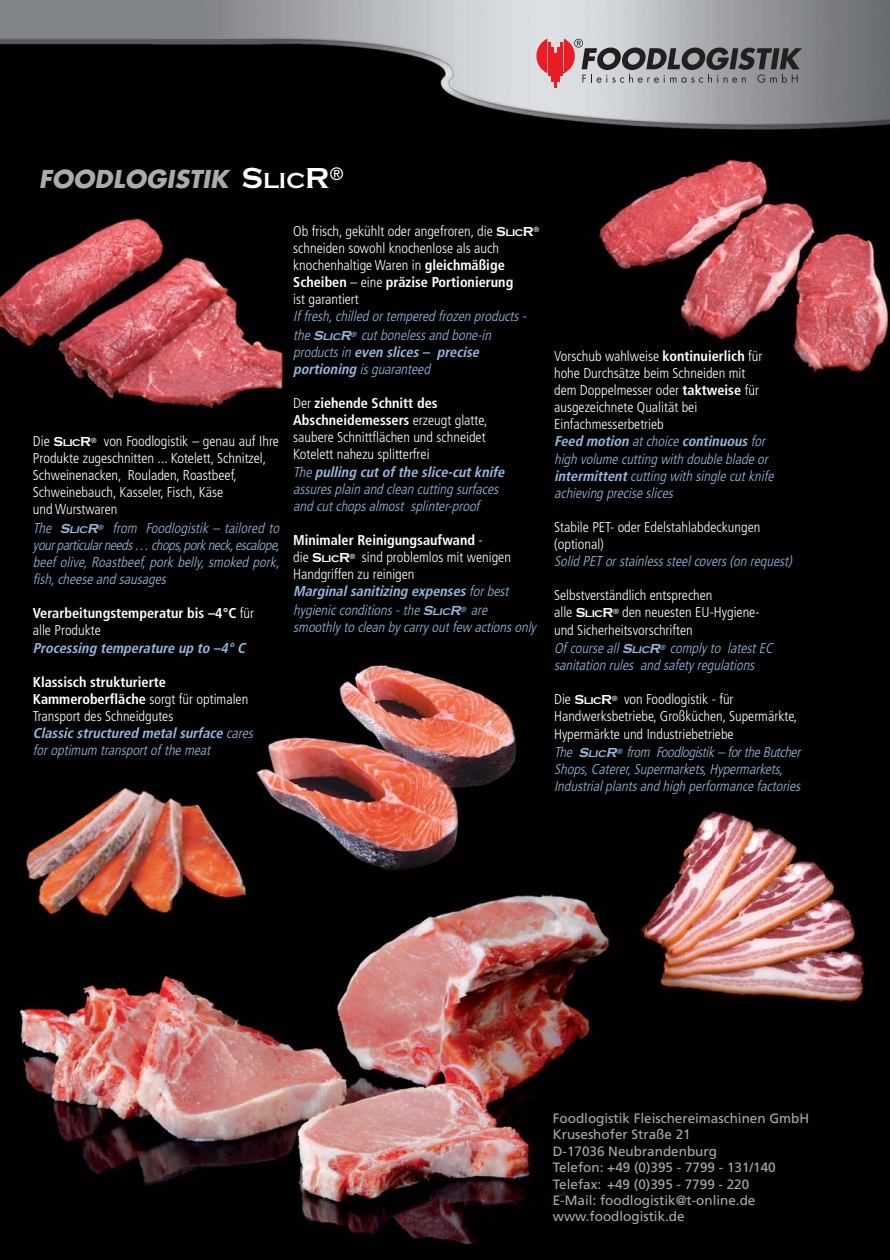
<style>
.page{position:relative;width:890px;height:1260px;background:#fff}
.page>*{position:absolute;margin:0;border:0;box-sizing:border-box;transform-origin:0 0}
.t1{font:italic 24px "Futura Bold+BZXCFX";color:#ababab}
.t2{font:14.25px/17.1px "Frutiger Light Cn+QTHJPN";color:#fff}
.t3{font:italic 14.25px/17.1px "Frutiger Light Cn+QTHJPN";color:#95b9e2}
.t4{font:italic 14.25px "Frutiger Bold Cn+RRNGKD";color:#95b9e2}
.t5{font:14.25px/17.1px "Frutiger Bold Cn+RRNGKD";color:#fff}
.t6{font:13.5px/16.4px "Frutiger Roman+HPLWWV";color:#ababab}
.s1{font-family:"Copperplate Gothic Bold+OJCWQT";font-style:normal;font-size:30px;color:#fff}
.s2{font-family:"Copperplate Gothic Bold+OJCWQT";font-style:normal;font-size:22.5px;color:#fff}
.s3{font-family:"Copperplate Gothic Bold+OJCWQT";font-size:13.5px}
.s4{font-family:"Copperplate Gothic Bold+OJCWQT";font-size:10.2px}
.s5{font-family:"Frutiger Light Cn+QTHJPN"}
.s6{font-family:"Frutiger Bold Cn+RRNGKD"}
</style>
<div class="page">
<img style="left:0;top:0;width:889px;height:1260px">
<svg style="left:536px;top:39px;width:11px;height:34px"></svg>
<hr style="left:548px;top:42px;width:2px;height:34px;background:#ed1c24">
<hr style="left:551px;top:47px;width:2px;height:35px;background:#ed1c24">
<hr style="left:557px;top:47px;width:2px;height:35px;background:#ed1c24">
<hr style="left:560px;top:43px;width:2px;height:33px;background:#ed1c24">
<hr style="left:554px;top:53px;width:2px;height:34px;background:#ed1c24">
<svg style="left:563px;top:39px;width:238px;height:44px;background:#8c878a"></svg>
<h1 class="t1" style="left:39px;top:163px;width:306px">FOODLOGISTIK <span class="s1">S</span> <span class="s2">L I C</span> <span class="s1">R</span> <sup>®</sup></h1>
<p class="t2" style="left:33px;top:434px;width:247px">Die <span class="s3">S</span><span class="s4">LIC</span><span class="s3">R</span><sup>®</sup> von Foodlogistik – genau auf Ihre Produkte zugeschnitten ... Kotelett, Schnitzel, Schweinenacken, Rouladen, Roastbeef, Schweinebauch, Kasseler, Fisch, Käse<br>und Wurstwaren</p>
<p class="t3" style="left:33px;top:521px;width:251px;text-align:justify">The <span class="s3">S</span><span class="s4">LIC</span><span class="s3">R</span><sup>®</sup> from Foodlogistik – tailored to yourparticularneeds… chops,porkneck,escalope, beef olive,Roastbeef,pork belly,smoked pork, fish,cheese and sausages</p>
<p class="t5" style="left:33px;top:606px;width:222px">Verarbeitungstemperatur bis –4°C <span class="s5">für</span></p>
<p class="t2" style="left:33px;top:623px;width:69px">alle Produkte</p>
<p class="t4" style="left:33px;top:641px;width:217px">Processing temperature up to –4°C</p>
<p class="t5" style="left:33px;top:674px;width:134px">Klassisch strukturierte</p>
<p class="t2" style="left:33px;top:691px;width:217px"><span class="s6">Kammeroberfläche</span> sorgt für optimalen<br>Transport des Schneidgutes</p>
<p class="t4" style="left:33px;top:727px;width:224px">Classic structured metalsurface <span class="s5">cares</span></p>
<p class="t3" style="left:33px;top:743px;width:182px">foroptimum transportof the meat</p>
<p class="t2" style="left:293px;top:223px;width:247px">Ob frisch, gekühlt oder angefroren, die <span class="s3">S</span><span class="s4">LIC</span><span class="s3">R</span><sup>® </sup>schneiden sowohl knochenlose als auch knochenhaltige Waren in <span class="s6">gleichmäßige</span></p>
<p class="t5" style="left:293px;top:275px;width:221px">Scheiben <span class="s5">– eine</span> präzise Portionierung</p>
<p class="t2" style="left:293px;top:292px;width:67px">ist garantiert</p>
<p class="t3" style="left:293px;top:308px;width:237px;line-height:18.9px">If fresh,chilled ortempered frozen products&shy;the <span class="s3">S</span><span class="s4">LIC</span><span class="s3">R</span><sup>®</sup> cutbonelessand bone-in</p>
<p class="t4" style="left:293px;top:346px;width:190px"><span class="s5">productsin</span> even slices – precise</p>
<p class="t3" style="left:293px;top:362px;width:141px"><span class="s6">portioning</span> isguaranteed</p>
<p class="t5" style="left:293px;top:396px;width:196px"><span class="s5">Der</span> ziehende Schnitt des<br>Abschneidemessers <span class="s5">erzeugt glatte,</span></p>
<p class="t2" style="left:293px;top:430px;width:194px">saubere Schnittflächen und schneidet<br>Kotelett nahezu splitterfrei</p>
<p class="t4" style="left:293px;top:465px;width:215px"><span class="s5">The</span> pulling cutof the slice-cutknife</p>
<p class="t3" style="left:293px;top:481px;width:209px">assuresplain and clean cutting surfaces and cutchopsalmost splinter-proof</p>
<p class="t5" style="left:293px;top:533px;width:191px">Minimaler Reinigungsaufwand <span class="s5">-</span></p>
<p class="t2" style="left:293px;top:550px;width:219px">die <span class="s3">S</span><span class="s4">LIC</span><span class="s3">R</span><sup>®</sup> sind problemlos mit wenigen<br>Handgriffen zu reinigen</p>
<p class="t4" style="left:293px;top:585px;width:220px">Marginalsanitizing expenses <span class="s5">forbest</span></p>
<p class="t3" style="left:293px;top:603px;width:247px;line-height:16.6px">hygienicconditions-the <span class="s3">S</span><span class="s4">LIC</span><span class="s3">R</span><sup>®</sup> are smoothlyto clean bycarryoutfew actionsonly</p>
<p class="t2" style="left:554px;top:349px;width:210px">Vorschub wahlweise <span class="s6">kontinuierlich</span> für hohe Durchsätze beim Schneiden mit dem Doppelmesser oder <span class="s6">taktweise</span> für ausgezeichnete Qualität bei Einfachmesserbetrieb</p>
<p class="t4" style="left:554px;top:435px;width:215px">Feed motion <span class="s5">atchoice</span> continuous <span class="s5">for</span></p>
<p class="t3" style="left:554px;top:451px;width:224px">high volume cutting with double blade or <span class="s6">intermittent</span> cutting with single cutknife achieving precise slices</p>
<p class="t2" style="left:554px;top:520px;width:208px">Stabile PET- oder Edelstahlabdeckungen (optional)</p>
<p class="t3" style="left:554px;top:554px;width:242px">Solid PET orstainlesssteelcovers(on request)</p>
<p class="t2" style="left:554px;top:588px;width:207px">Selbstverständlich entsprechen<br>alle <span class="s3">S</span><span class="s4">LIC</span><span class="s3">R</span><sup>®</sup> den neuesten EU-Hygiene&shy;und Sicherheitsvorschriften</p>
<p class="t3" style="left:554px;top:641px;width:223px;line-height:16.6px">Of course all<span class="s3">S</span><span class="s4">LIC</span><span class="s3">R</span><sup>®</sup> complyto latestEC sanitation rules and safetyregulations</p>
<p class="t2" style="left:554px;top:692px;width:244px">Die <span class="s3">S</span><span class="s4">LIC</span><span class="s3">R</span><sup>®</sup> von Foodlogistik - für<br>Handwerksbetriebe, Großküchen, Supermärkte,<br>Hypermärkte und Industriebetriebe</p>
<p class="t3" style="left:554px;top:745px;width:251px">The <span class="s3">S</span><span class="s4">LIC</span><span class="s3">R</span><sup>®</sup> from Foodlogistik– fortheButcher<br>Shops,Caterer,Supermarkets,Hypermarkets,<br>Industrialplantsand high performance factories</p>
<p class="t6" style="left:552px;top:1110px;width:258px">Foodlogistik Fleischereimaschinen GmbH<br>Kruseshofer Straße 21<br>D-17036 Neubrandenburg<br>Telefon: +49 (0)395 - 7799 - 131/140<br>Telefax: +49 (0)395 - 7799 - 220<br>E-Mail: foodlogistik@t-online.de www.foodlogistik.de</p>
</div>
